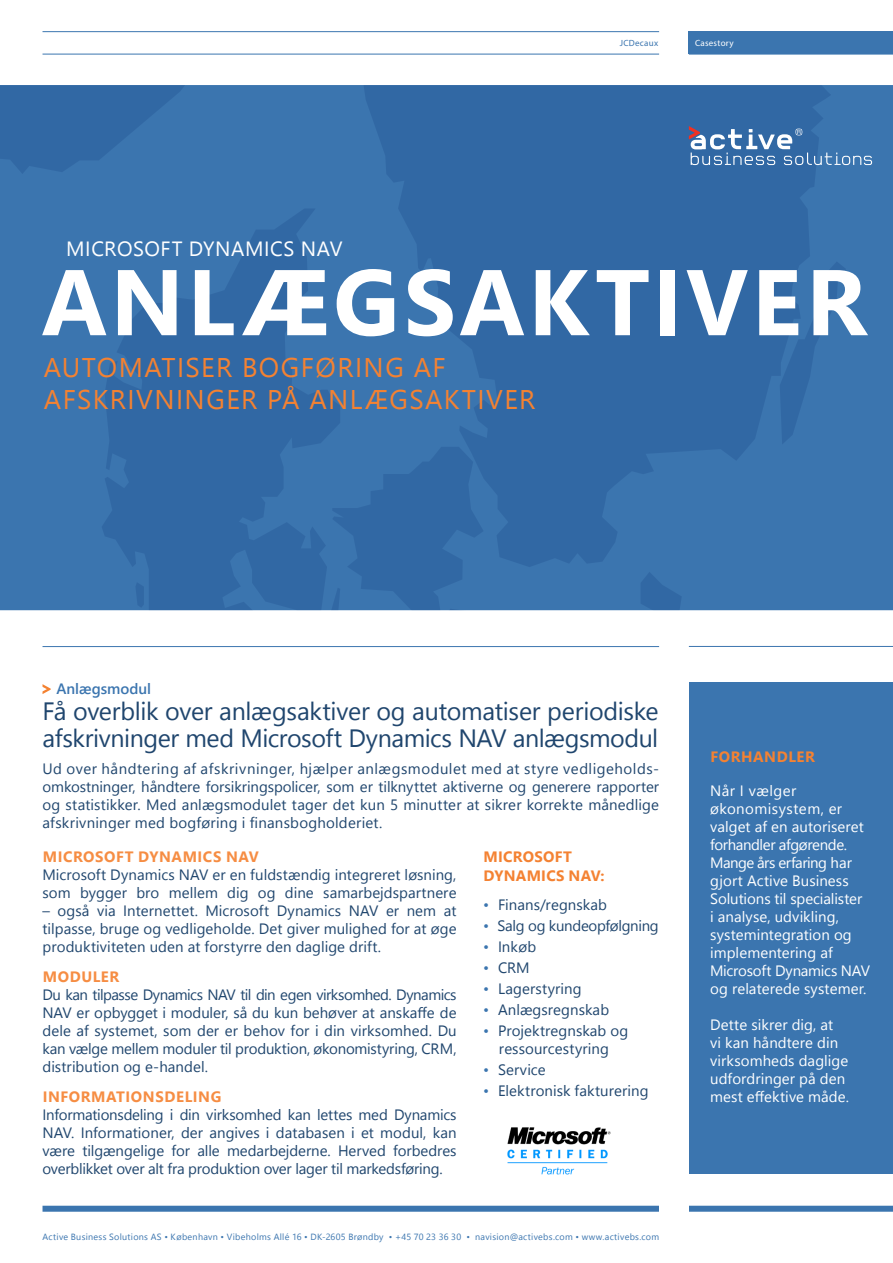
<style>
.page{position:relative;width:893px;height:1263px;background:#fff}
.page>*{position:absolute;margin:0;border:0;box-sizing:border-box;transform-origin:0 0}
.t1{font:700 93px "Segoe UI";letter-spacing:.04em;color:#fff}
.ggg{font:27px "Segoe UI";letter-spacing:.055em;color:#f48232}
.t2{font:25.05px "Segoe UI";letter-spacing:-.015em;color:#20466e}
.t3{font:20.55px "Segoe UI";letter-spacing:.025em;color:#fff}
.Brød{font:15px/18px "Segoe UI";letter-spacing:.005em;color:#20466e;text-align:justify}
.Billedtekst{font:15px/18px "Segoe UI";letter-spacing:.005em;color:#fff}
.Brød-2{font:15px "Segoe UI";letter-spacing:.035em;color:#20466e}
.Brød-3{font:15px "Segoe UI";letter-spacing:-.035em;color:#20466e}
.Brød-4{font:15px "Segoe UI";letter-spacing:-.015em;color:#20466e}
.Rubrik{font:700 15px "Segoe UI";letter-spacing:.04em;color:#f68d43}
.Billedtekst-2{font:15px "Segoe UI";letter-spacing:.03em;color:#fff}
.Brød-5{font:15px "Segoe UI";letter-spacing:-.02em;color:#20466e}
.Rubrik-2{font:700 15px "Segoe UI";letter-spacing:.02em;color:#f48232}
.Rubrik-3{font:600 15px "Segoe UI";color:#3b75af}
.Boks_rubrik{font:700 15px "Segoe UI";letter-spacing:.04em;color:#f48232}
.t4{font:9px "Segoe UI";letter-spacing:.03em;color:#3b75af}
.t5{font:9px "Myriad Pro";letter-spacing:.03em;color:#fff}
.t6{font:9px "Myriad Pro";letter-spacing:.03em;color:#3b75af}
.s1{color:#3b75af}
</style>
<div class="page">
<div style="left:689px;top:32px;width:204px;height:22px;background:#3b75af"></div>
<hr style="left:689px;top:54px;width:204px;height:1px;background:#3b75af">
<hr style="left:43px;top:31px;width:616px;height:1px;background:#3b75af">
<hr style="left:43px;top:54px;width:616px;height:1px;background:#3b75af">
<hr style="left:689px;top:31px;width:204px;height:1px;background:#3b75af">
<div style="left:689px;top:1206px;width:204px;height:6px;background:#3b75af"></div>
<div style="left:43px;top:1206px;width:616px;height:6px;background:#3b75af"></div>
<div style="left:0;top:567px;width:893px;height:43px;background:#3b75af"></div>
<svg style="left:102px;top:567px;width:212px;height:43px;background:#346ca7"></svg>
<svg style="left:641px;top:572px;width:41px;height:38px;background:#346ca7"></svg>
<svg style="left:135px;top:582px;width:9px;height:26px"></svg>
<svg style="left:314px;top:567px;width:170px;height:43px;background:#366ea9"></svg>
<svg style="left:0;top:85px;width:893px;height:482px;background:#356ea9"></svg>
<div style="left:689px;top:682px;width:204px;height:492px;background:#3b75af"></div>
<svg style="left:43px;top:684px;width:8px;height:10px"></svg>
<hr style="left:689px;top:646px;width:204px;height:1px;background:#3b75af">
<hr style="left:43px;top:646px;width:616px;height:1px;background:#3b75af">
<img style="left:507px;top:1127px;width:104px;height:47px">
<svg style="left:689px;top:126px;width:183px;height:39px;background:#5884b5"></svg>
<p class="t3" style="left:66px;top:233px;width:278px">MICROSOFT DYNAMICS NAV</p>
<p class="t6" style="left:620px;top:38px;width:40px">JCDecaux</p>
<p class="t5" style="left:695px;top:38px;width:40px">Casestory</p>
<p class="t1" style="left:42px;top:227px;width:827px">ANLÆGSAKTIVER</p>
<p class="ggg" style="left:44px;top:346px;width:403px">AUTOMATISER BOGFØRING AF</p>
<p class="ggg" style="left:44px;top:378px;width:493px">AFSKRIVNINGER PÅ ANLÆGSAKTIVER</p>
<p class="Rubrik-3" style="left:56px;top:677px;width:96px">Anlægsmodul</p>
<p class="t2" style="left:43px;top:690px;width:618px">Få overblik over anlægsaktiver og automatiser periodiske</p>
<p class="t2" style="left:43px;top:717px;width:617px">afskrivninger med Microsoft Dynamics NAV anlægsmodul</p>
<p class="Brød-2" style="left:43px;top:756px;width:618px">Ud over håndtering af afskrivninger, hjælper anlægsmodulet med at styre vedligeholds-</p>
<p class="Brød" style="left:43px;top:777px;width:618px">omkostninger, håndtere forsikringspolicer, som er tilknyttet aktiverne og generere rapporter og statistikker. Med anlægsmodulet tager det kun 5 minutter at sikrer korrekte månedlige afskrivninger med bogføring i finansbogholderiet.</p>
<p class="Rubrik-2" style="left:483px;top:844px;width:90px">MICROSOFT</p>
<p class="Rubrik-2" style="left:483px;top:864px;width:123px">DYNAMICS NAV:</p>
<p class="Brød" style="left:483px;top:895px;width:125px"><span class="s1">•</span> Finans/regnskab</p>
<p class="Brød-5" style="left:483px;top:913px;width:177px"><span class="s1">•</span> Salg og kundeopfølgning</p>
<p class="Brød" style="left:483px;top:937px;width:55px"><span class="s1">•</span> Inkøb</p>
<p class="Brød" style="left:483px;top:958px;width:48px"><span class="s1">•</span> CRM</p>
<p class="Brød" style="left:483px;top:979px;width:100px"><span class="s1">•</span> Lagerstyring</p>
<p class="Brød" style="left:483px;top:1000px;width:127px"><span class="s1">•</span> Anlægsregnskab</p>
<p class="Brød" style="left:483px;top:1021px;width:147px"><span class="s1">•</span> Projektregnskab og</p>
<p class="Brød" style="left:499px;top:1039px;width:111px">ressourcestyring</p>
<p class="Brød" style="left:483px;top:1060px;width:64px"><span class="s1">•</span> Service</p>
<p class="Brød" style="left:483px;top:1081px;width:167px"><span class="s1">•</span> Elektronisk fakturering</p>
<p class="Rubrik" style="left:43px;top:844px;width:218px">MICROSOFT DYNAMICS NAV</p>
<p class="Brød" style="left:43px;top:865px;width:415px">Microsoft Dynamics NAV er en fuldstændig integreret løsning,</p>
<p class="Brød" style="left:43px;top:883px;width:415px">som bygger bro mellem dig og dine samarbejdspartnere</p>
<p class="Brød" style="left:43px;top:901px;width:415px">– også via Internettet. Microsoft Dynamics NAV er nem at tilpasse, bruge og vedligeholde. Det giver mulighed for at øge produktiviteten uden at forstyrre den daglige drift.</p>
<p class="Rubrik" style="left:43px;top:964px;width:78px">MODULER</p>
<p class="Brød-3" style="left:43px;top:982px;width:416px">Du kan tilpasse Dynamics NAV til din egen virksomhed. Dynamics</p>
<p class="Brød" style="left:43px;top:1003px;width:416px">NAV er opbygget i moduler, så du kun behøver at anskaffe de dele af systemet, som der er behov for i din virksomhed. Du kan vælge mellem moduler til produktion, økonomistyring, CRM, distribution og e-handel.</p>
<p class="Rubrik" style="left:43px;top:1085px;width:180px">INFORMATIONSDELING</p>
<p class="Brød-4" style="left:43px;top:1103px;width:415px">Informationsdeling i din virksomhed kan lettes med Dynamics</p>
<p class="Brød" style="left:43px;top:1123px;width:415px">NAV. Informationer, der angives i databasen i et modul, kan</p>
<p class="Brød" style="left:43px;top:1141px;width:415px">være tilgængelige for alle medarbejderne. Herved forbedres overblikket over alt fra produktion over lager til markedsføring.</p>
<p class="t4" style="left:43px;top:1229px;width:618px">Active Business Solutions AS • København • Vibeholms Allé 16 • DK-2605 Brøndby • +45 70 23 36 30 • navision@activebs.com • www.activebs.com</p>
<p class="Boks_rubrik" style="left:710px;top:744px;width:106px">FORHANDLER</p>
<p class="Billedtekst-2" style="left:710px;top:779px;width:88px">Når I vælger</p>
<p class="Billedtekst-2" style="left:710px;top:797px;width:133px">økonomisystem, er</p>
<p class="Billedtekst" style="left:710px;top:817px;width:155px">valget af en autoriseret</p>
<p class="Billedtekst" style="left:710px;top:835px;width:154px">forhandler afgørende.<br>Mange års erfaring har gjort Active Business<br>Solutions til specialister i analyse, udvikling, systemintegration og implementering af</p>
<p class="Billedtekst" style="left:710px;top:961px;width:161px">Microsoft Dynamics NAV og relaterede systemer.</p>
<p class="Billedtekst" style="left:710px;top:1015px;width:125px">Dette sikrer dig, at</p>
<p class="Billedtekst" style="left:710px;top:1033px;width:130px">vi kan håndtere din</p>
<p class="Billedtekst" style="left:710px;top:1051px;width:140px">virksomheds daglige</p>
<p class="Billedtekst" style="left:710px;top:1069px;width:137px">udfordringer på den</p>
<p class="Billedtekst" style="left:710px;top:1087px;width:140px">mest effektive måde.</p>
</div>
